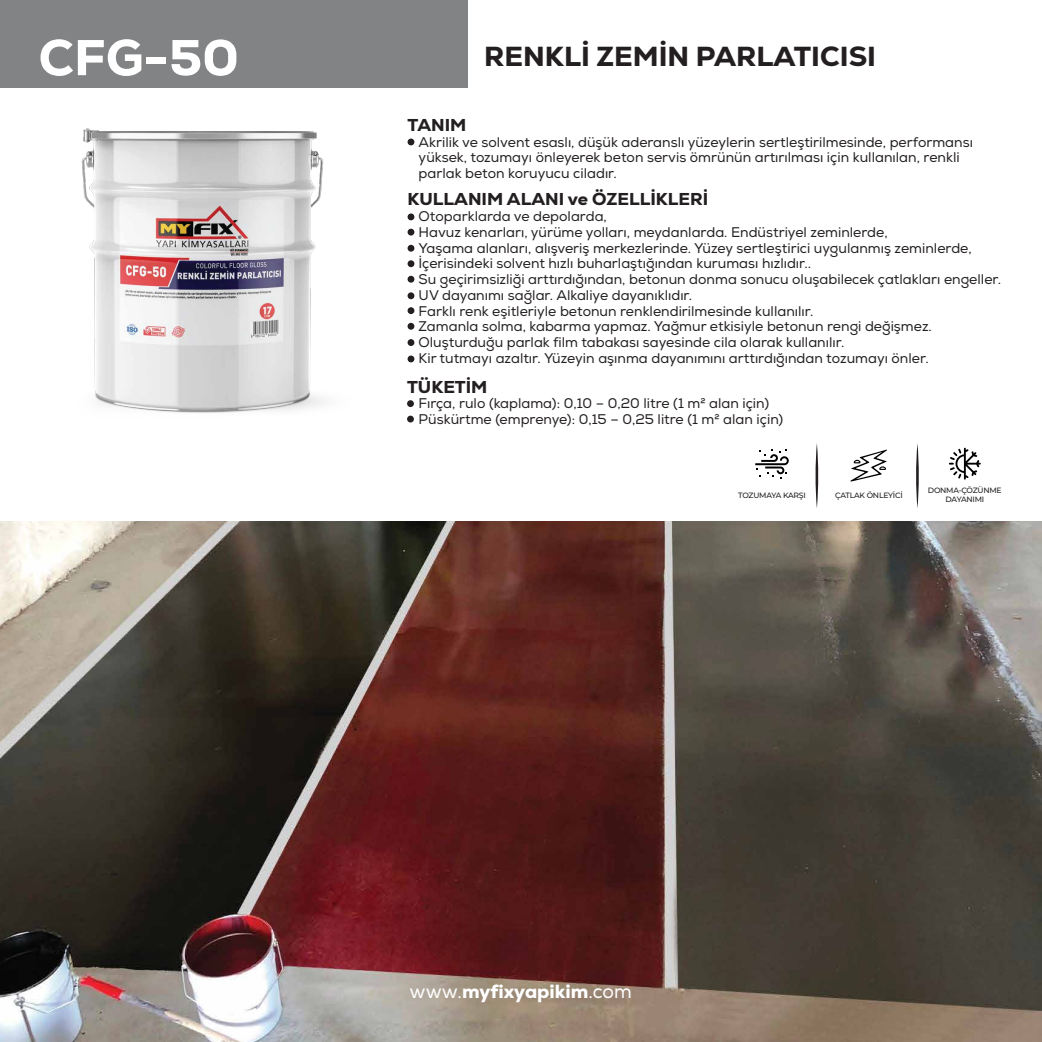
<style>
.page{position:relative;width:1042px;height:1042px;background:#fff}
.page>*{position:absolute;margin:0;border:0;box-sizing:border-box;transform-origin:0 0}
.t1{font:800 50.23px "Nexa";color:#fff}
.t2{font:800 28px "Nexa";color:#231f20}
.t3{font:800 19.25px "Nexa";color:#fff}
.t4{font:800 17.5px "Nexa";color:#231f20}
.t5{font:14px/15.8px "Nexa";color:#231f20}
.t6{font:500 7.7px/8.8px "Montserrat";letter-spacing:-.03em;color:#231f20;text-align:center}
.s1{font-weight:400}
</style>
<div class="page">
<div style="left:0;top:0;width:467px;height:88px;background:#818385"></div>
<img style="left:0;top:521px;width:1041px;height:521px">
<div style="left:407px;top:213px;width:7px;height:7px;background:#231f20;border-radius:50%"></div>
<div style="left:407px;top:229px;width:7px;height:7px;background:#231f20;border-radius:50%"></div>
<div style="left:407px;top:400px;width:7px;height:7px;background:#231f20;border-radius:50%"></div>
<div style="left:407px;top:416px;width:7px;height:6px;background:#231f20;border-radius:50%"></div>
<div style="left:407px;top:245px;width:7px;height:7px;background:#231f20;border-radius:50%"></div>
<div style="left:407px;top:260px;width:7px;height:7px;background:#231f20;border-radius:50%"></div>
<div style="left:407px;top:276px;width:7px;height:7px;background:#231f20;border-radius:50%"></div>
<div style="left:407px;top:292px;width:7px;height:7px;background:#231f20;border-radius:50%"></div>
<div style="left:407px;top:339px;width:7px;height:7px;background:#231f20;border-radius:50%"></div>
<div style="left:407px;top:307px;width:7px;height:7px;background:#231f20;border-radius:50%"></div>
<div style="left:407px;top:323px;width:7px;height:7px;background:#231f20;border-radius:50%"></div>
<div style="left:407px;top:355px;width:7px;height:7px;background:#231f20;border-radius:50%"></div>
<div style="left:407px;top:139px;width:7px;height:6px;background:#231f20;border-radius:50%"></div>
<svg style="left:815px;top:443px;width:3px;height:65px"></svg>
<svg style="left:916px;top:443px;width:3px;height:65px"></svg>
<svg style="left:949px;top:448px;width:32px;height:31px"></svg>
<svg style="left:755px;top:449px;width:34px;height:30px"></svg>
<svg style="left:850px;top:449px;width:37px;height:33px"></svg>
<img style="left:81px;top:128px;width:243px;height:285px">
<h1 class="t1" style="left:39px;top:25px;width:201px">CFG-50</h1>
<h2 class="t2" style="left:484px;top:38px;width:393px">RENKLİ ZEMİN PARLATICISI</h2>
<p class="t4" style="left:407px;top:114px;width:60px">TANIM</p>
<p class="t5" style="left:419px;top:134px;width:556px">Akrilik ve solvent esaslı, düşük aderanslı yüzeylerin sertleştirilmesinde, performansı yüksek, tozumayı önleyerek beton servis ömrünün artırılması için kullanılan, renkli parlak beton koruyucu ciladır.</p>
<p class="t5" style="left:419px;top:209px;width:584px">Otoparklarda ve depolarda,<br>Havuz kenarları, yürüme yolları, meydanlarda. Endüstriyel zeminlerde,<br>Yaşama alanları, alışveriş merkezlerinde. Yüzey sertleştirici uygulanmış zeminlerde, İçerisindeki solvent hızlı buharlaştığından kuruması hızlıdır..<br>Su geçirimsizliği arttırdığından, betonun donma sonucu oluşabilecek çatlakları engeller.<br>UV dayanımı sağlar. Alkaliye dayanıklıdır.<br>Farklı renk eşitleriyle betonun renklendirilmesinde kullanılır.<br>Zamanla solma, kabarma yapmaz. Yağmur etkisiyle betonun rengi değişmez.<br>Oluşturduğu parlak film tabakası sayesinde cila olarak kullanılır.<br>Kir tutmayı azaltır. Yüzeyin aşınma dayanımını arttırdığından tozumayı önler.</p>
<p class="t5" style="left:419px;top:396px;width:366px">Fırça, rulo (kaplama): 0,10 – 0,20 litre (1 m2 alan için)<br>Püskürtme (emprenye): 0,15 – 0,25 litre (1 m2 alan için)</p>
<p class="t4" style="left:407px;top:187px;width:302px">KULLANIM ALANI ve ÖZELLİKLERİ</p>
<p class="t4" style="left:407px;top:375px;width:82px">TÜKETİM</p>
<p class="t6" style="left:738px;top:490px;width:69px">TOZUMAYA KARŞI</p>
<p class="t6" style="left:835px;top:490px;width:69px">ÇATLAK ÖNLEYİCİ</p>
<p class="t6" style="left:928px;top:485px;width:75px">DONMA-ÇÖZÜNME<br>DAYANIMI</p>
<h3 class="t3" style="left:410px;top:978px;width:224px"><span class="s1">www.</span>myfixyapikim<span class="s1">.com</span></h3>
</div>
